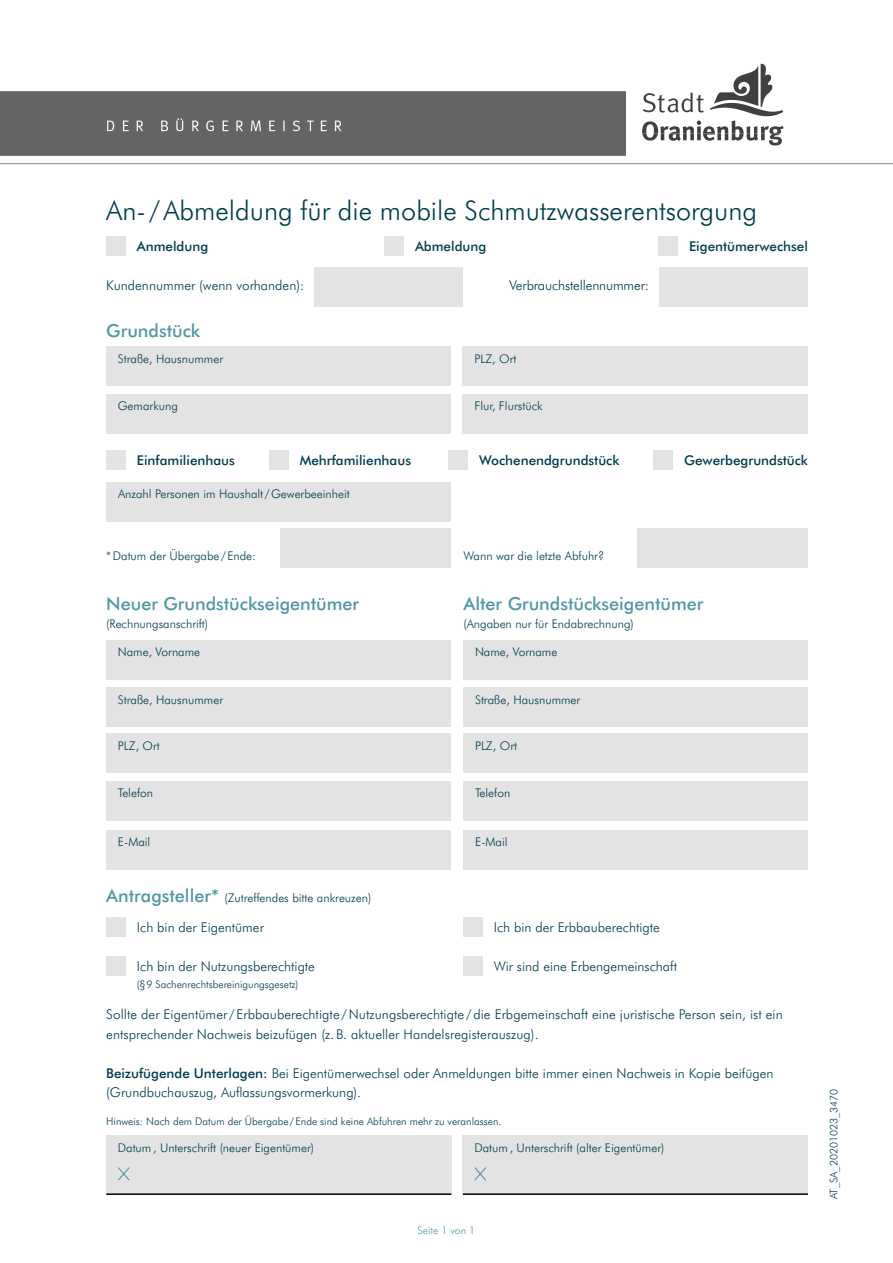
<style>
.page{position:relative;width:893px;height:1263px;background:#fff}
.page>*{position:absolute;margin:0;border:0;box-sizing:border-box;transform-origin:0 0}
.t1{font:300 27px "Futura BT";color:#003c4e}
.t2{font:500 18px "Futura BT";color:#5297a4}
.t3{font:300 13.5px/19.5px "Futura BT";color:#003c4e}
.t4{font:500 13.5px "Futura BT";color:#003c4e}
.t5{font:300 12px "Futura BT";color:#003c4e}
.t6{font:300 10.5px "Futura BT";color:#003c4e}
.t7{font:300 10.5px "Futura BT";color:#5297a4}
.s1{font-weight:500;font-size:18px;color:#5297a4}
.s2{font-weight:500}
</style>
<div class="page">
<svg style="left:642px;top:64px;width:142px;height:82px"></svg>
<hr style="left:0;top:163px;width:893px;height:1px;background:#000">
<div style="left:0;top:92px;width:625px;height:64px;background:#646463"></div>
<div style="left:106px;top:347px;width:345px;height:39px;background:#e3e3e3"></div>
<div style="left:106px;top:640px;width:345px;height:39px;background:#e3e3e3"></div>
<div style="left:463px;top:640px;width:345px;height:39px;background:#e3e3e3"></div>
<div style="left:106px;top:394px;width:345px;height:39px;background:#e3e3e3"></div>
<div style="left:106px;top:688px;width:345px;height:39px;background:#e3e3e3"></div>
<div style="left:463px;top:688px;width:345px;height:39px;background:#e3e3e3"></div>
<div style="left:106px;top:734px;width:345px;height:39px;background:#e3e3e3"></div>
<div style="left:463px;top:734px;width:345px;height:39px;background:#e3e3e3"></div>
<div style="left:106px;top:781px;width:345px;height:39px;background:#e3e3e3"></div>
<div style="left:463px;top:781px;width:345px;height:39px;background:#e3e3e3"></div>
<div style="left:106px;top:830px;width:345px;height:39px;background:#e3e3e3"></div>
<div style="left:463px;top:830px;width:345px;height:39px;background:#e3e3e3"></div>
<div style="left:463px;top:394px;width:345px;height:39px;background:#e3e3e3"></div>
<div style="left:463px;top:347px;width:345px;height:39px;background:#e3e3e3"></div>
<div style="left:106px;top:236px;width:20px;height:20px;background:#e3e3e3"></div>
<div style="left:106px;top:451px;width:20px;height:19px;background:#e3e3e3"></div>
<div style="left:384px;top:236px;width:20px;height:20px;background:#e3e3e3"></div>
<div style="left:269px;top:451px;width:20px;height:19px;background:#e3e3e3"></div>
<div style="left:658px;top:236px;width:20px;height:20px;background:#e3e3e3"></div>
<div style="left:449px;top:451px;width:19px;height:19px;background:#e3e3e3"></div>
<div style="left:654px;top:451px;width:19px;height:19px;background:#e3e3e3"></div>
<div style="left:107px;top:482px;width:344px;height:39px;background:#e3e3e3"></div>
<div style="left:314px;top:268px;width:149px;height:39px;background:#e3e3e3"></div>
<div style="left:659px;top:268px;width:149px;height:39px;background:#e3e3e3"></div>
<div style="left:463px;top:1136px;width:345px;height:58px;background:#e3e3e3"></div>
<div style="left:106px;top:1136px;width:345px;height:58px;background:#e3e3e3"></div>
<svg style="left:474px;top:1167px;width:12px;height:14px"></svg>
<svg style="left:118px;top:1167px;width:12px;height:14px"></svg>
<hr style="left:463px;top:1193px;width:345px;height:2px;background:#000">
<hr style="left:106px;top:1193px;width:345px;height:2px;background:#000">
<div style="left:281px;top:529px;width:170px;height:39px;background:#e3e3e3"></div>
<div style="left:638px;top:529px;width:170px;height:39px;background:#e3e3e3"></div>
<div style="left:106px;top:918px;width:20px;height:19px;background:#e3e3e3"></div>
<div style="left:106px;top:957px;width:20px;height:19px;background:#e3e3e3"></div>
<div style="left:463px;top:918px;width:20px;height:19px;background:#e3e3e3"></div>
<div style="left:463px;top:957px;width:20px;height:19px;background:#e3e3e3"></div>
<h1 class="t1" style="left:106px;top:193px;width:652px">An- /Abmeldung für die mobile Schmutzwasserentsorgung</h1>
<p class="t4" style="left:137px;top:237px;width:73px">Anmeldung</p>
<p class="t4" style="left:415px;top:237px;width:73px">Abmeldung</p>
<p class="t4" style="left:689px;top:237px;width:120px">Eigentümerwechsel</p>
<p class="t3" style="left:106px;top:276px;width:199px">Kundennummer (wenn vorhanden):</p>
<p class="t3" style="left:509px;top:276px;width:141px">Verbrauchstellennummer:</p>
<h2 class="t2" style="left:106px;top:319px;width:95px">Grundstück</h2>
<p class="t5" style="left:118px;top:351px;width:107px">Straße, Hausnummer</p>
<p class="t5" style="left:118px;top:398px;width:62px">Gemarkung</p>
<p class="t4" style="left:137px;top:452px;width:99px">Einfamilienhaus</p>
<p class="t4" style="left:300px;top:452px;width:113px">Mehrfamilienhaus</p>
<p class="t5" style="left:118px;top:486px;width:233px">Anzahl Personen im Haushalt /Gewerbeeinheit</p>
<p class="t5" style="left:474px;top:351px;width:44px">PLZ, Ort</p>
<p class="t5" style="left:474px;top:398px;width:70px">Flur, Flurstück</p>
<p class="t4" style="left:479px;top:452px;width:142px">Wochenendgrundstück</p>
<p class="t4" style="left:684px;top:452px;width:125px">Gewerbegrundstück</p>
<p class="t5" style="left:106px;top:548px;width:151px">*Datum der Übergabe /Ende:</p>
<p class="t5" style="left:463px;top:548px;width:142px">Wann war die letzte Abfuhr?</p>
<h2 class="t2" style="left:106px;top:592px;width:254px">Neuer Grundstückseigentümer</h2>
<p class="t5" style="left:106px;top:616px;width:103px">(Rechnungsanschrift)</p>
<h2 class="t2" style="left:463px;top:592px;width:241px">Alter Grundstückseigentümer</h2>
<p class="t5" style="left:463px;top:616px;width:172px">(Angaben nur für Endabrechnung)</p>
<p class="t5" style="left:118px;top:644px;width:84px">Name, Vorname</p>
<p class="t5" style="left:475px;top:644px;width:84px">Name, Vorname</p>
<p class="t5" style="left:118px;top:692px;width:107px">Straße, Hausnummer</p>
<p class="t5" style="left:475px;top:692px;width:107px">Straße, Hausnummer</p>
<p class="t5" style="left:118px;top:738px;width:44px">PLZ, Ort</p>
<p class="t5" style="left:475px;top:738px;width:44px">PLZ, Ort</p>
<p class="t5" style="left:118px;top:785px;width:37px">Telefon</p>
<p class="t5" style="left:475px;top:785px;width:37px">Telefon</p>
<p class="t5" style="left:118px;top:834px;width:34px">E-Mail</p>
<p class="t5" style="left:475px;top:834px;width:34px">E-Mail</p>
<p class="t5" style="left:106px;top:890px;width:267px"><span class="s1">Antragsteller*</span> (Zutreffendes bitte ankreuzen)</p>
<p class="t3" style="left:137px;top:917px;width:128px">Ich bin der Eigentümer</p>
<p class="t3" style="left:137px;top:956px;width:180px">Ich bin der Nutzungsberechtigte</p>
<p class="t6" style="left:137px;top:977px;width:163px">(§9 Sachenrechtsbereinigungsgesetz)</p>
<p class="t3" style="left:494px;top:917px;width:168px">Ich bin der Erbbauberechtigte</p>
<p class="t3" style="left:494px;top:956px;width:185px">Wir sind eine Erbengemeinschaft</p>
<p class="t3" style="left:106px;top:1005px;width:678px">Sollte der Eigentümer / Erbbauberechtigte /Nutzungsberechtigte /die Erbgemeinschaft eine juristische Person sein, ist ein entsprechender Nachweis beizufügen (z.B. aktueller Handelsregisterauszug).</p>
<p class="t3" style="left:106px;top:1063px;width:669px"><span class="s2">Beizufügende Unterlagen:</span> Bei Eigentümerwechsel oder Anmeldungen bitte immer einen Nachweis in Kopie beifügen (Grundbuchauszug, Auflassungsvormerkung).</p>
<p class="t6" style="left:106px;top:1114px;width:397px">Hinweis: Nach dem Datum der Übergabe /Ende sind keine Abfuhren mehr zu veranlassen.</p>
<p class="t5" style="left:118px;top:1140px;width:198px">Datum, Unterschrift (neuer Eigentümer)</p>
<p class="t5" style="left:474px;top:1140px;width:191px">Datum, Unterschrift (alter Eigentümer)</p>
<p class="t7" style="left:418px;top:1223px;width:59px">Seite 1 von 1</p>
<p class="t6" style="left:827px;top:1199px;width:112px;rotate:-90deg">AT_SA_20201023_3470</p>
</div>
